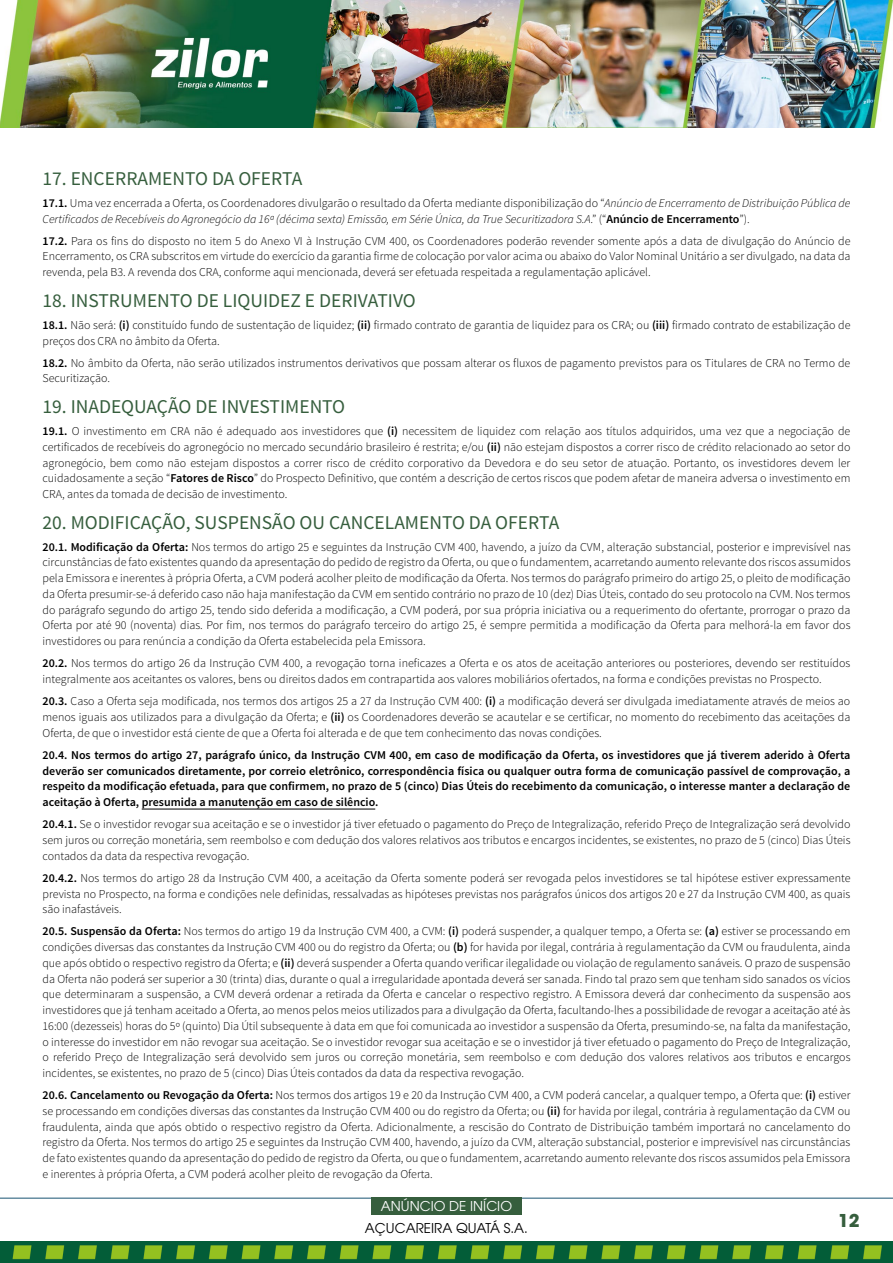
<style>
.page{position:relative;width:893px;height:1263px;background:#fff}
.page>*{position:absolute;margin:0;border:0;box-sizing:border-box;transform-origin:0 0}
.t1{font:19.5px "Source Sans Pro";color:#365e3d}
.t2{font:700 17.55px "ITC Avant Garde Pro";color:#365e3d}
.t3{font:13.5px "ITC Avant Garde Pro";color:#000}
.t4{font:13.5px "ITC Avant Garde Pro";color:#fff}
.t5{font:300 12px/15.8px "Source Sans Pro";color:#000;text-align:justify}
.t6{font:600 12px/15.8px "Source Sans Pro";color:#000;text-align:justify}
.t7{font:italic 300 12px/15.8px "Source Sans Pro";color:#000}
.s1{font-weight:600;font-style:normal}
.s2{font-style:normal}
.s3{font-weight:600}
</style>
<div class="page">
<hr style="left:0;top:1198px;width:893px;height:1px;background:#195472">
<div style="left:371px;top:1198px;width:151px;height:17px;background:#365e3d"></div>
<img style="left:0;top:0;width:893px;height:127px">
<img style="left:0;top:1242px;width:893px;height:21px">
<hr style="left:142px;top:809px;width:233px;height:1px;background:#000">
<h1 class="t1" style="left:43px;top:166px;width:261px">17. ENCERRAMENTO DA OFERTA</h1>
<p class="t7" style="left:43px;top:195px;width:809px"><span class="s1">17.1.</span> <span class="s2">Uma vez encerrada a Oferta, os Coordenadores divulgarão o resultado da Oferta mediante disponibilização do “</span>Anúncio de Encerramento de Distribuição Pública de<br>Certificados de Recebíveis do Agronegócio da 16ª (décima sexta) Emissão, em Série Única, da True Securitizadora S.A<span class="s2">.” (“</span><span class="s1">Anúncio de Encerramento</span><span class="s2">”).</span></p>
<p class="t5" style="left:43px;top:233px;width:809px"><span class="s3">17.2.</span> Para os fins do disposto no item 5 do Anexo VI à Instrução CVM 400, os Coordenadores poderão revender somente após a data de divulgação do Anúncio de Encerramento, os CRA subscritos em virtude do exercício da garantia firme de colocação por valor acima ou abaixo do Valor Nominal Unitário a ser divulgado, na data da revenda, pela B3. A revenda dos CRA, conforme aqui mencionada, deverá ser efetuada respeitada a regulamentação aplicável.</p>
<h1 class="t1" style="left:43px;top:288px;width:375px">18. INSTRUMENTO DE LIQUIDEZ E DERIVATIVO</h1>
<p class="t5" style="left:43px;top:317px;width:809px"><span class="s3">18.1.</span> Não será: <span class="s3">(i)</span> constituído fundo de sustentação de liquidez; <span class="s3">(ii)</span> firmado contrato de garantia de liquidez para os CRA; ou <span class="s3">(iii)</span> firmado contrato de estabilização de preços dos CRA no âmbito da Oferta.</p>
<p class="t5" style="left:43px;top:355px;width:809px"><span class="s3">18.2.</span> No âmbito da Oferta, não serão utilizados instrumentos derivativos que possam alterar os fluxos de pagamento previstos para os Titulares de CRA no Termo de<br>Securitização.</p>
<h1 class="t1" style="left:43px;top:394px;width:304px">19. INADEQUAÇÃO DE INVESTIMENTO</h1>
<p class="t5" style="left:43px;top:423px;width:809px"><span class="s3">19.1.</span> O investimento em CRA não é adequado aos investidores que <span class="s3">(i)</span> necessitem de liquidez com relação aos títulos adquiridos, uma vez que a negociação de certificados de recebíveis do agronegócio no mercado secundário brasileiro é restrita; e/ou <span class="s3">(ii)</span> não estejam dispostos a correr risco de crédito relacionado ao setor do agronegócio, bem como não estejam dispostos a correr risco de crédito corporativo da Devedora e do seu setor de atuação. Portanto, os investidores devem ler cuidadosamente a seção “<span class="s3">Fatores de Risco</span>” do Prospecto Definitivo, que contém a descrição de certos riscos que podem afetar de maneira adversa o investimento em CRA, antes da tomada de decisão de investimento.</p>
<h1 class="t1" style="left:43px;top:510px;width:518px">20. MODIFICAÇÃO, SUSPENSÃO OU CANCELAMENTO DA OFERTA</h1>
<p class="t5" style="left:43px;top:539px;width:809px"><span class="s3">20.1. Modificação da Oferta:</span> Nos termos do artigo 25 e seguintes da Instrução CVM 400, havendo, a juízo da CVM, alteração substancial, posterior e imprevisível nas circunstâncias de fato existentes quando da apresentação do pedido de registro da Oferta, ou que o fundamentem, acarretando aumento relevante dos riscos assumidos pela Emissora e inerentes à própria Oferta, a CVM poderá acolher pleito de modificação da Oferta. Nos termos do parágrafo primeiro do artigo 25, o pleito de modificação da Oferta presumir-se-á deferido caso não haja manifestação da CVM em sentido contrário no prazo de 10 (dez) Dias Úteis, contado do seu protocolo na CVM. Nos termos do parágrafo segundo do artigo 25, tendo sido deferida a modificação, a CVM poderá, por sua própria iniciativa ou a requerimento do ofertante, prorrogar o prazo da Oferta por até 90 (noventa) dias. Por fim, nos termos do parágrafo terceiro do artigo 25, é sempre permitida a modificação da Oferta para melhorá-la em favor dos investidores ou para renúncia a condição da Oferta estabelecida pela Emissora.</p>
<p class="t5" style="left:43px;top:655px;width:809px"><span class="s3">20.2.</span> Nos termos do artigo 26 da Instrução CVM 400, a revogação torna ineficazes a Oferta e os atos de aceitação anteriores ou posteriores, devendo ser restituídos integralmente aos aceitantes os valores, bens ou direitos dados em contrapartida aos valores mobiliários ofertados, na forma e condições previstas no Prospecto.</p>
<p class="t5" style="left:43px;top:693px;width:809px"><span class="s3">20.3.</span> Caso a Oferta seja modificada, nos termos dos artigos 25 a 27 da Instrução CVM 400: <span class="s3">(i)</span> a modificação deverá ser divulgada imediatamente através de meios ao menos iguais aos utilizados para a divulgação da Oferta; e <span class="s3">(ii)</span> os Coordenadores deverão se acautelar e se certificar, no momento do recebimento das aceitações da Oferta, de que o investidor está ciente de que a Oferta foi alterada e de que tem conhecimento das novas condições.</p>
<p class="t6" style="left:43px;top:747px;width:809px">20.4. Nos termos do artigo 27, parágrafo único, da Instrução CVM 400, em caso de modificação da Oferta, os investidores que já tiverem aderido à Oferta deverão ser comunicados diretamente, por correio eletrônico, correspondência física ou qualquer outra forma de comunicação passível de comprovação, a respeito da modificação efetuada, para que confirmem, no prazo de 5 (cinco) Dias Úteis do recebimento da comunicação, o interesse manter a declaração de aceitação à Oferta, presumida a manutenção em caso de silêncio.</p>
<p class="t5" style="left:43px;top:816px;width:809px"><span class="s3">20.4.1.</span> Se o investidor revogar sua aceitação e se o investidor já tiver efetuado o pagamento do Preço de Integralização, referido Preço de Integralização será devolvido sem juros ou correção monetária, sem reembolso e com dedução dos valores relativos aos tributos e encargos incidentes, se existentes, no prazo de 5 (cinco) Dias Úteis contados da data da respectiva revogação.</p>
<p class="t5" style="left:43px;top:870px;width:809px"><span class="s3">20.4.2.</span> Nos termos do artigo 28 da Instrução CVM 400, a aceitação da Oferta somente poderá ser revogada pelos investidores se tal hipótese estiver expressamente prevista no Prospecto, na forma e condições nele definidas, ressalvadas as hipóteses previstas nos parágrafos únicos dos artigos 20 e 27 da Instrução CVM 400, as quais são inafastáveis.</p>
<p class="t5" style="left:43px;top:923px;width:809px"><span class="s3">20.5. Suspensão da Oferta:</span> Nos termos do artigo 19 da Instrução CVM 400, a CVM: <span class="s3">(i)</span> poderá suspender, a qualquer tempo, a Oferta se: <span class="s3">(a)</span> estiver se processando em condições diversas das constantes da Instrução CVM 400 ou do registro da Oferta; ou <span class="s3">(b)</span> for havida por ilegal, contrária à regulamentação da CVM ou fraudulenta, ainda que após obtido o respectivo registro da Oferta; e <span class="s3">(ii)</span> deverá suspender a Oferta quando verificar ilegalidade ou violação de regulamento sanáveis. O prazo de suspensão da Oferta não poderá ser superior a 30 (trinta) dias, durante o qual a irregularidade apontada deverá ser sanada. Findo tal prazo sem que tenham sido sanados os vícios que determinaram a suspensão, a CVM deverá ordenar a retirada da Oferta e cancelar o respectivo registro. A Emissora deverá dar conhecimento da suspensão aos investidores que já tenham aceitado a Oferta, ao menos pelos meios utilizados para a divulgação da Oferta, facultando-lhes a possibilidade de revogar a aceitação até às 16:00 (dezesseis) horas do 5º (quinto) Dia Útil subsequente à data em que foi comunicada ao investidor a suspensão da Oferta, presumindo-se, na falta da manifestação, o interesse do investidor em não revogar sua aceitação. Se o investidor revogar sua aceitação e se o investidor já tiver efetuado o pagamento do Preço de Integralização, o referido Preço de Integralização será devolvido sem juros ou correção monetária, sem reembolso e com dedução dos valores relativos aos tributos e encargos incidentes, se existentes, no prazo de 5 (cinco) Dias Úteis contados da data da respectiva revogação.</p>
<p class="t5" style="left:43px;top:1087px;width:809px"><span class="s3">20.6. Cancelamento ou Revogação da Oferta:</span> Nos termos dos artigos 19 e 20 da Instrução CVM 400, a CVM poderá cancelar, a qualquer tempo, a Oferta que: <span class="s3">(i)</span> estiver se processando em condições diversas das constantes da Instrução CVM 400 ou do registro da Oferta; ou <span class="s3">(ii)</span> for havida por ilegal, contrária à regulamentação da CVM ou fraudulenta, ainda que após obtido o respectivo registro da Oferta. Adicionalmente, a rescisão do Contrato de Distribuição também importará no cancelamento do registro da Oferta. Nos termos do artigo 25 e seguintes da Instrução CVM 400, havendo, a juízo da CVM, alteração substancial, posterior e imprevisível nas circunstâncias de fato existentes quando da apresentação do pedido de registro da Oferta, ou que o fundamentem, acarretando aumento relevante dos riscos assumidos pela Emissora e inerentes à própria Oferta, a CVM poderá acolher pleito de revogação da Oferta.</p>
<p class="t4" style="left:381px;top:1197px;width:133px">ANÚNCIO DE INÍCIO</p>
<p class="t3" style="left:365px;top:1219px;width:165px">AÇUCAREIRA QUATÁ S.A.</p>
<h2 class="t2" style="left:838px;top:1208px;width:23px">12</h2>
</div>
